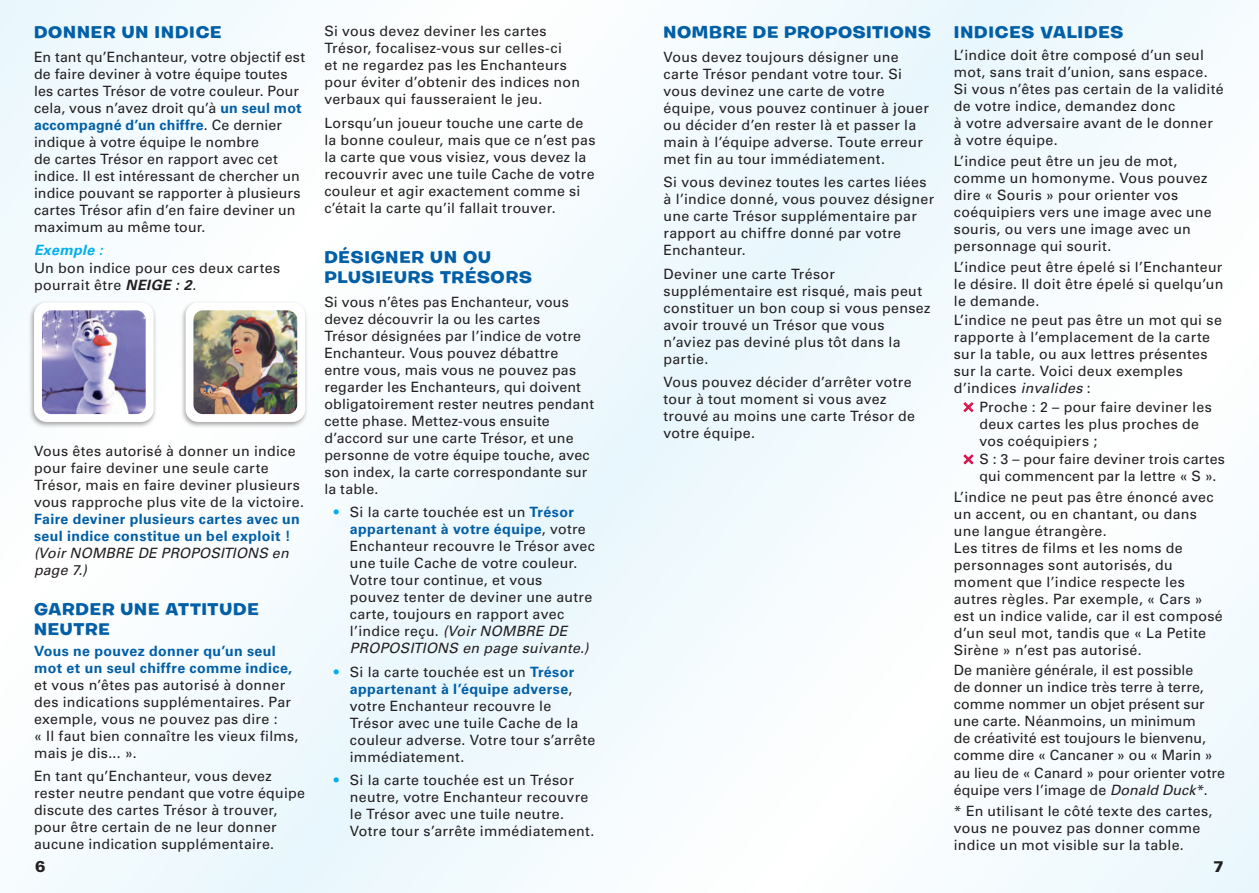
<style>
.page{position:relative;width:1259px;height:893px;background:#f6fbfe}
.page>*{position:absolute;margin:0;border:0;box-sizing:border-box;transform-origin:0 0}
.t1{font:700 16.95px/20.4px "Burbank Big Wide";letter-spacing:.045em;color:#015fa7}
.t2{font:900 15.6px "Univers";color:#231f20}
.t3{font:14.1px/17px "Univers";letter-spacing:.02em;color:#231f20}
.t4{font:700 14.1px/17px "Univers";letter-spacing:.03em;color:#015fa7}
.t5{font:italic 14.1px/17px "Univers";letter-spacing:.01em;color:#231f20}
.t6{font:italic 700 14.1px "Univers";letter-spacing:.025em;color:#00afec}
.s1{font-weight:700;color:#015fa7}
.s2{font-weight:700;font-style:italic}
.s3{color:#00afec}
.s4{font-style:italic}
.s5{font-size:18px;color:#db104a}
</style>
<div class="page">
<div style="left:29px;top:300px;width:128px;height:128px;background:#231f20;opacity:.4"></div>
<div style="left:34px;top:302px;width:120px;height:120px;background:#fff;border-radius:13px"></div>
<img style="left:42px;top:310px;width:104px;height:104px">
<div style="left:180px;top:300px;width:129px;height:128px;background:#231f20;opacity:.4"></div>
<div style="left:185px;top:302px;width:120px;height:120px;background:#fff;border-radius:13px"></div>
<img style="left:193px;top:310px;width:104px;height:104px">
<p class="t1" style="left:34px;top:22px;width:189px">DONNER UN INDICE</p>
<p class="t3" style="left:34px;top:48px;width:273px">En tant qu’Enchanteur, votre objectif est de faire deviner à votre équipe toutes les cartes Trésor de votre couleur. Pour cela, vous n’avez droit qu’à <span class="s1">un seul mot accompagné d’un chiffre</span>. Ce dernier indique à votre équipe le nombre<br>de cartes Trésor en rapport avec cet indice. Il est intéressant de chercher un indice pouvant se rapporter à plusieurs cartes Trésor afin d’en faire deviner un maximum au même tour.</p>
<p class="t6" style="left:34px;top:242px;width:70px">Exemple :</p>
<p class="t3" style="left:34px;top:259px;width:248px">Un bon indice pour ces deux cartes pourrait être <span class="s2">NEIGE : 2</span>.</p>
<p class="t3" style="left:34px;top:442px;width:271px">Vous êtes autorisé à donner un indice pour faire deviner une seule carte Trésor, mais en faire deviner plusieurs vous rapproche plus vite de la victoire.</p>
<p class="t4" style="left:34px;top:510px;width:267px">Faire deviner plusieurs cartes avec un seul indice constitue un bel exploit !</p>
<p class="t5" style="left:34px;top:544px;width:256px">(Voir NOMBRE DE PROPOSITIONS en page 7.)</p>
<p class="t1" style="left:34px;top:599px;width:226px">GARDER UNE ATTITUDE<br>NEUTRE</p>
<p class="t4" style="left:34px;top:642px;width:259px">Vous ne pouvez donner qu’un seul mot et un seul chiffre comme indice,</p>
<p class="t3" style="left:34px;top:676px;width:266px">et vous n’êtes pas autorisé à donner des indications supplémentaires. Par exemple, vous ne pouvez pas dire :<br>« Il faut bien connaître les vieux films, mais je dis... ».</p>
<p class="t3" style="left:34px;top:768px;width:273px">En tant qu’Enchanteur, vous devez rester neutre pendant que votre équipe discute des cartes Trésor à trouver, pour être certain de ne leur donner aucune indication supplémentaire.</p>
<p class="t3" style="left:324px;top:23px;width:257px">Si vous devez deviner les cartes Trésor, focalisez-vous sur celles-ci<br>et ne regardez pas les Enchanteurs pour éviter d’obtenir des indices non verbaux qui fausseraient le jeu.</p>
<p class="t3" style="left:324px;top:114px;width:273px">Lorsqu’un joueur touche une carte de la bonne couleur, mais que ce n’est pas la carte que vous visiez, vous devez la recouvrir avec une tuile Cache de votre couleur et agir exactement comme si c’était la carte qu’il fallait trouver.</p>
<p class="t1" style="left:324px;top:247px;width:209px">DÉSIGNER UN OU<br>PLUSIEURS TRÉSORS</p>
<p class="t3" style="left:324px;top:293px;width:271px">Si vous n’êtes pas Enchanteur, vous devez découvrir la ou les cartes<br>Trésor désignées par l’indice de votre Enchanteur. Vous pouvez débattre entre vous, mais vous ne pouvez pas regarder les Enchanteurs, qui doivent obligatoirement rester neutres pendant cette phase. Mettez-vous ensuite d’accord sur une carte Trésor, et une personne de votre équipe touche, avec son index, la carte correspondante sur la table.</p>
<p class="t3" style="left:350px;top:504px;width:246px;text-indent:-16px"><span class="s3">•</span> Si la carte touchée est un <span class="s1">Trésor appartenant à votre équipe</span>, votre<br>Enchanteur recouvre le Trésor avec une tuile Cache de votre couleur.<br>Votre tour continue, et vous pouvez tenter de deviner une autre carte, toujours en rapport avec l’indice reçu. <span class="s4">(Voir NOMBRE DE<br>PROPOSITIONS en page suivante.)</span></p>
<p class="t3" style="left:350px;top:663px;width:247px;text-indent:-16px"><span class="s3">•</span> Si la carte touchée est un <span class="s1">Trésor appartenant à l’équipe adverse</span>, votre Enchanteur recouvre le<br>Trésor avec une tuile Cache de la couleur adverse. Votre tour s’arrête immédiatement.</p>
<p class="t3" style="left:350px;top:772px;width:246px;text-indent:-16px"><span class="s3">•</span> Si la carte touchée est un Trésor neutre, votre Enchanteur recouvre le Trésor avec une tuile neutre.<br>Votre tour s’arrête immédiatement.</p>
<p class="t1" style="left:663px;top:22px;width:269px">NOMBRE DE PROPOSITIONS</p>
<p class="t3" style="left:663px;top:48px;width:267px">Vous devez toujours désigner une carte Trésor pendant votre tour. Si vous devinez une carte de votre équipe, vous pouvez continuer à jouer ou décider d’en rester là et passer la main à l’équipe adverse. Toute erreur met fin au tour immédiatement.</p>
<p class="t3" style="left:663px;top:174px;width:272px">Si vous devinez toutes les cartes liées à l’indice donné, vous pouvez désigner une carte Trésor supplémentaire par rapport au chiffre donné par votre<br>Enchanteur.</p>
<p class="t3" style="left:663px;top:265px;width:268px">Deviner une carte Trésor supplémentaire est risqué, mais peut constituer un bon coup si vous pensez avoir trouvé un Trésor que vous n’aviez pas deviné plus tôt dans la partie.</p>
<p class="t3" style="left:663px;top:374px;width:253px">Vous pouvez décider d’arrêter votre tour à tout moment si vous avez trouvé au moins une carte Trésor de votre équipe.</p>
<p class="t1" style="left:954px;top:22px;width:171px">INDICES VALIDES</p>
<p class="t3" style="left:954px;top:46px;width:271px">L’indice doit être composé d’un seul mot, sans trait d’union, sans espace.<br>Si vous n’êtes pas certain de la validité de votre indice, demandez donc<br>à votre adversaire avant de le donner à votre équipe.</p>
<p class="t3" style="left:954px;top:152px;width:259px">L’indice peut être un jeu de mot, comme un homonyme. Vous pouvez dire « Souris » pour orienter vos coéquipiers vers une image avec une souris, ou vers une image avec un personnage qui sourit.</p>
<p class="t3" style="left:954px;top:259px;width:271px;text-align:justify">L’indice peut être épelé si l’Enchanteur le désire. Il doit être épelé si quelqu’un le demande.</p>
<p class="t3" style="left:954px;top:312px;width:269px">L’indice ne peut pas être un mot qui se rapporte à l’emplacement de la carte sur la table, ou aux lettres présentes sur la carte. Voici deux exemples d’indices <span class="s4">invalides</span> :</p>
<p class="t3" style="left:963px;top:398px;width:250px"><span class="s5">×</span> Proche : 2 – pour faire deviner les</p>
<p class="t3" style="left:979px;top:415px;width:221px">deux cartes les plus proches de</p>
<p class="t3" style="left:979px;top:432px;width:119px">vos coéquipiers ;</p>
<p class="t3" style="left:963px;top:450px;width:263px"><span class="s5">×</span> S : 3 – pour faire deviner trois cartes</p>
<p class="t3" style="left:979px;top:467px;width:239px">qui commencent par la lettre « S ».</p>
<p class="t3" style="left:954px;top:489px;width:270px">L’indice ne peut pas être énoncé avec un accent, ou en chantant, ou dans une langue étrangère.<br>Les titres de films et les noms de personnages sont autorisés, du moment que l’indice respecte les autres règles. Par exemple, « Cars » est un indice valide, car il est composé d’un seul mot, tandis que « La Petite<br>Sirène » n’est pas autorisé.</p>
<p class="t3" style="left:954px;top:662px;width:273px">De manière générale, il est possible<br>de donner un indice très terre à terre, comme nommer un objet présent sur une carte. Néanmoins, un minimum<br>de créativité est toujours le bienvenu, comme dire « Cancaner » ou « Marin » au lieu de « Canard » pour orienter votre équipe vers l’image de <span class="s4">Donald Duck</span>*.</p>
<p class="t3" style="left:954px;top:802px;width:260px">* En utilisant le côté texte des cartes, vous ne pouvez pas donner comme indice un mot visible sur la table.</p>
<p class="t2" style="left:35px;top:856px;width:12px">6</p>
<p class="t2" style="left:1213px;top:856px;width:12px">7</p>
</div>
